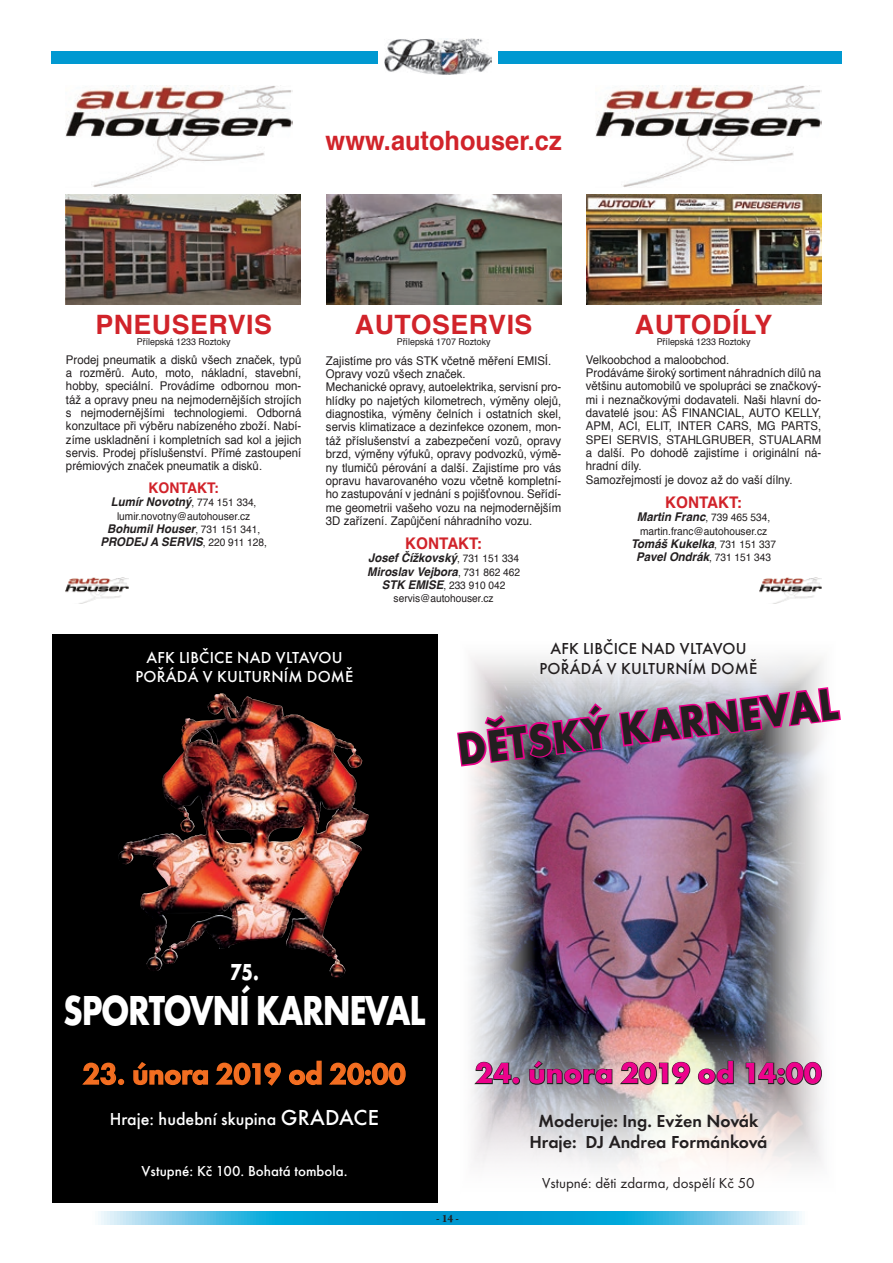
<style>
.page{position:relative;width:893px;height:1263px;background:#fff}
.page>*{position:absolute;margin:0;border:0;box-sizing:border-box;transform-origin:0 0}
.t1{font:700 46.5px "Futura TOT";color:#231f20;scale:.9 1}
.t2{font:700 43.5px "Futura TOT";letter-spacing:-.04em;color:#fff;scale:.8 1}
.t3{font:700 30px "Futura TOT";color:#ed028c}
.t4{font:600 30px "Futura TOT";color:#f36e21}
.t5{font:700 26.7px "Helvetica";letter-spacing:.02em;color:#d1232a}
.t6{font:700 26.7px "Helvetica";color:#d1232a;scale:.95 1}
.t7{font:700 24px "Futura TOT";color:#fff;scale:.8 1}
.t8{font:600 18px/21.6px "Futura TOT";color:#231f20;text-align:center}
.t9{font:500 18px "Futura TOT";color:#fff}
.t10{font:500 16.5px/19.8px "Futura TOT";letter-spacing:.015em;color:#231f20;text-align:center}
.t11{font:500 16.5px/19.8px "Futura TOT";letter-spacing:.015em;color:#fff;text-align:center}
.t12{font:700 16.05px "Helvetica";color:#d1232a;scale:.95 1}
.t13{font:15px "Futura TOT";color:#231f20}
.t14{font:500 15px "Futura TOT";color:#fff}
.t15{font:700 14.7px "Helvetica";color:#d1232a;scale:.95 1}
.t16{font:12px/13.4px "Helvetica";color:#231f20;scale:.95 1}
.t17{font:italic 700 12px/13.4px "Helvetica";color:#231f20;text-align:center;scale:.95 1}
.t18{font:700 12px "Arno Pro";color:#231f20;scale:.96 1}
.t19{font:10.65px/13.4px "Helvetica";color:#231f20;text-align:center;scale:.95 1}
.t20{font:9.3px "Helvetica";color:#231f20;scale:.95 1}
.s1{font-weight:400;font-style:normal;font-size:10.65px}
.s2{font-weight:700;font-style:italic;font-size:12px}
.s3{font-size:22.5px}
</style>
<div class="page">
<svg style="left:52px;top:634px;width:385px;height:569px;background:#1b0f0d"></svg>
<svg style="left:98px;top:1212px;width:704px;height:13px;background:#3bb4df"></svg>
<div style="left:51px;top:51px;width:791px;height:13px;background:#0099d1"></div>
<div style="left:378px;top:38px;width:119px;height:37px;background:#fff"></div>
<img style="left:385px;top:38px;width:106px;height:37px">
<img style="left:66px;top:85px;width:226px;height:102px">
<img style="left:66px;top:195px;width:235px;height:109px">
<img style="left:326px;top:195px;width:235px;height:109px">
<img style="left:586px;top:195px;width:235px;height:109px">
<img style="left:66px;top:577px;width:62px;height:27px">
<img style="left:759px;top:577px;width:62px;height:27px">
<img style="left:595px;top:85px;width:226px;height:102px">
<img style="left:471px;top:657px;width:352px;height:510px">
<svg style="left:472px;top:1061px;width:40px;height:24px"></svg>
<div style="left:512px;top:1077px;width:8px;height:8px;border:2px solid #231f20;border-radius:50%"></div>
<svg style="left:528px;top:1059px;width:163px;height:27px;background:#968b8a"></svg>
<svg style="left:697px;top:1060px;width:38px;height:25px"></svg>
<svg style="left:745px;top:1061px;width:78px;height:25px;background:#8d8689"></svg>
<img style="left:457px;top:685px;width:384px;height:98px">
<img style="left:118px;top:693px;width:108px;height:172px">
<svg style="left:80px;top:1062px;width:44px;height:24px"></svg>
<svg style="left:133px;top:1061px;width:149px;height:26px;background:#3f1c08"></svg>
<svg style="left:288px;top:1060px;width:118px;height:26px;background:#431e08"></svg>
<h3 class="t6" style="left:326px;top:119px;width:250px">www.autohouser.cz</h3>
<h3 class="t5" style="left:95px;top:303px;width:178px">PNEUSERVIS</h3>
<p class="t20" style="left:137px;top:335px;width:100px">Přílepská 1233 Roztoky</p>
<p class="t16" style="left:66px;top:353px;width:249px;text-align:justify">Prodej pneumatik a disků všech značek, typů a rozměrů. Auto, moto, nákladní, stavební, hobby, speciální. Provádíme odbornou mon&shy;táž a opravy pneu na nejmodernějších strojích s nejmodernějšími technologiemi. Odborná konzultace při výběru nabízeného zboží. Nabí&shy;zíme uskladnění i kompletních sad kol a jejich servis. Prodej příslušenství. Přímé zastoupení prémiových značek pneumatik a disků.</p>
<p class="t15" style="left:149px;top:476px;width:76px">KONTAKT:</p>
<p class="t17" style="left:111px;top:495px;width:155px">Lumír Novotný<span class="s1">, 774 151 334,</span></p>
<p class="t19" style="left:117px;top:509px;width:142px">lumir.novotny@autohouser.cz</p>
<p class="t17" style="left:100px;top:522px;width:177px">Bohumil Houser<span class="s1">, 731 151 341,<br></span>PRODEJ A SERVIS<span class="s1">, 220 911 128,</span></p>
<h3 class="t5" style="left:355px;top:303px;width:179px">AUTOSERVIS</h3>
<p class="t20" style="left:397px;top:335px;width:100px">Přílepská 1707 Roztoky</p>
<p class="t16" style="left:326px;top:354px;width:249px">Zajistíme pro vás STK včetně měření EMISÍ.<br>Opravy vozů všech značek.<br>Mechanické opravy, autoelektrika, servisní pro&shy;hlídky po najetých kilometrech, výměny olejů, diagnostika, výměny čelních i ostatních skel, servis klimatizace a dezinfekce ozonem, mon&shy;táž příslušenství a zabezpečení vozů, opravy brzd, výměny výfuků, opravy podvozků, výmě&shy;ny tlumičů pérování a další. Zajistíme pro vás opravu havarovaného vozu včetně kompletní&shy;ho zastupování v jednání s pojišťovnou. Seřídí&shy;me geometrii vašeho vozu na nejmodernějším 3D zařízení. Zapůjčení náhradního vozu.</p>
<h3 class="t12" style="left:405px;top:530px;width:82px">KONTAKT:</h3>
<p class="t17" style="left:367px;top:551px;width:162px;text-align:left">Josef Čížkovský<span class="s1">, 731 151 334<br></span>Miroslav Vejbora<span class="s1">, 731 862 462</span></p>
<p class="t19" style="left:382px;top:579px;width:132px"><span class="s2">STK EMISE</span>, 233 910 042 servis@autohouser.cz</p>
<h3 class="t5" style="left:635px;top:303px;width:139px">AUTODÍLY</h3>
<p class="t20" style="left:657px;top:335px;width:100px">Přílepská 1233 Roztoky</p>
<p class="t16" style="left:586px;top:353px;width:249px">Velkoobchod a maloobchod.<br>Prodáváme široký sortiment náhradních dílů na většinu automobilů ve spolupráci se značkový&shy;mi i neznačkovými dodavateli. Naši hlavní do&shy;davatelé jsou: AŠ FINANCIAL, AUTO KELLY, APM, ACI, ELIT, INTER CARS, MG PARTS, SPEI SERVIS, STAHLGRUBER, STUALARM a další. Po dohodě zajistíme i originální ná&shy;hradní díly.<br>Samozřejmostí je dovoz až do vaší dílny.</p>
<h3 class="t12" style="left:665px;top:489px;width:82px">KONTAKT:</h3>
<p class="t17" style="left:637px;top:510px;width:142px">Martin Franc<span class="s1">, 739 465 534,</span></p>
<p class="t19" style="left:640px;top:524px;width:135px">martin.franc@autohouser.cz</p>
<p class="t17" style="left:631px;top:537px;width:154px">Tomáš Kukelka<span class="s1">, 731 151 337<br></span>Pavel Ondrák<span class="s1">, 731 151 343</span></p>
<h3 class="t11" style="left:136px;top:647px;width:219px">AFK LIBČICE NAD VLTAVOU<br>POŘÁDÁ V KULTURNÍM DOMĚ</h3>
<h3 class="t10" style="left:539px;top:639px;width:219px">AFK LIBČICE NAD VLTAVOU<br>POŘÁDÁ V KULTURNÍM DOMĚ</h3>
<h1 class="t1" style="left:454px;top:721px;width:427px;rotate:-7deg">DĚTSKÝ KARNEVAL</h1>
<h3 class="t7" style="left:230px;top:956px;width:38px">75.</h3>
<h2 class="t2" style="left:63px;top:983px;width:455px">SPORTOVNÍ KARNEVAL</h2>
<h3 class="t4" style="left:83px;top:1056px;width:324px">23. února 2019 od 20:00</h3>
<h3 class="t9" style="left:110px;top:1109px;width:271px">Hraje: hudební skupina <span class="s3">GRADACE</span></h3>
<p class="t14" style="left:141px;top:1162px;width:208px">Vstupné: Kč 100. Bohatá tombola.</p>
<p class="t18" style="left:436px;top:1212px;width:25px">- 14 -</p>
<h3 class="t3" style="left:475px;top:1055px;width:348px">24. února 2019 od 14:00</h3>
<h3 class="t8" style="left:529px;top:1110px;width:240px">Moderuje: Ing. Evžen Novák<br>Hraje: DJ Andrea Formánková</h3>
<p class="t13" style="left:542px;top:1174px;width:214px">Vstupné: děti zdarma, dospělí Kč 50</p>
</div>
